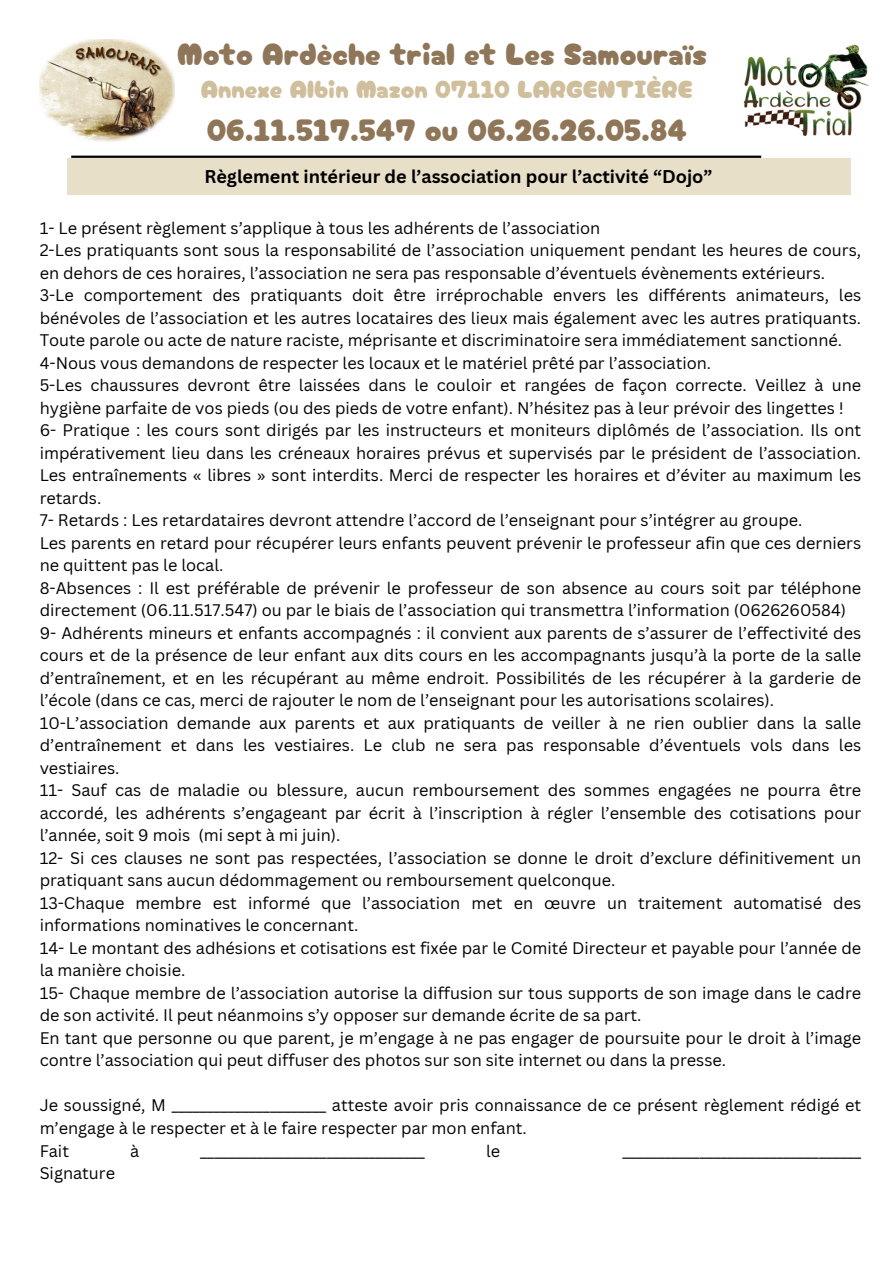
<style>
.page{position:relative;width:894px;height:1264px;background:#fff}
.page>*{position:absolute;margin:0;border:0;box-sizing:border-box;transform-origin:0 0}
.t1{font:30.75px "Cherry Bomb One";color:#8f7659}
.t2{font:24.75px "Cherry Bomb One";color:#cfbf9c}
.t3{font:700 18px "Canva Sans";color:#000}
.t4{font:16.35px/22.5px "Canva Sans";color:#000}
</style>
<div class="page">
<hr style="left:71px;top:156px;width:690px;height:2px;background:#000">
<img style="left:40px;top:39px;width:134px;height:102px">
<div style="left:67px;top:158px;width:782px;height:36px;background:#e8dfc8"></div>
<img style="left:743px;top:44px;width:126px;height:92px">
<p class="t1" style="left:177px;top:29px;width:531px">Moto Ardèche trial et Les Samouraïs</p>
<p class="t2" style="left:201px;top:70px;width:493px">Annexe Albin Mazon 07110 LARGENTIÈRE</p>
<p class="t1" style="left:207px;top:105px;width:481px">06.11.517.547 ou 06.26.26.05.84</p>
<h1 class="t3" style="left:204px;top:163px;width:509px">Règlement intérieur de l’association pour l’activité “Dojo”</h1>
<p class="t4" style="left:40px;top:216px;width:562px">1- Le présent règlement s’applique à tous les adhérents de l’association</p>
<h2 class="t4" style="left:40px;top:238px;width:822px">2-Les pratiquants sont sous la responsabilité de l’association uniquement pendant les heures de cours, en dehors de ces horaires, l’association ne sera pas responsable d’éventuels évènements extérieurs.</h2>
<p class="t4" style="left:40px;top:283px;width:822px;text-align:justify">3-Le comportement des pratiquants doit être irréprochable envers les différents animateurs, les bénévoles de l’association et les autres locataires des lieux mais également avec les autres pratiquants.<br>Toute parole ou acte de nature raciste, méprisante et discriminatoire sera immédiatement sanctionné.</p>
<p class="t4" style="left:40px;top:351px;width:673px">4-Nous vous demandons de respecter les locaux et le matériel prêté par l’association.</p>
<p class="t4" style="left:40px;top:373px;width:822px">5-Les chaussures devront être laissées dans le couloir et rangées de façon correcte. Veillez à une hygiène parfaite de vos pieds (ou des pieds de votre enfant). N’hésitez pas à leur prévoir des lingettes !</p>
<p class="t4" style="left:40px;top:418px;width:822px;text-align:justify">6- Pratique : les cours sont dirigés par les instructeurs et moniteurs diplômés de l’association. Ils ont impérativement lieu dans les créneaux horaires prévus et supervisés par le président de l’association.<br>Les entraînements « libres » sont interdits. Merci de respecter les horaires et d’éviter au maximum les retards.</p>
<p class="t4" style="left:40px;top:508px;width:764px">7- Retards : Les retardataires devront attendre l’accord de l’enseignant pour s’intégrer au groupe.</p>
<p class="t4" style="left:40px;top:531px;width:822px">Les parents en retard pour récupérer leurs enfants peuvent prévenir le professeur afin que ces derniers ne quittent pas le local.</p>
<p class="t4" style="left:40px;top:576px;width:822px">8-Absences : Il est préférable de prévenir le professeur de son absence au cours soit par téléphone directement (06.11.517.547) ou par le biais de l’association qui transmettra l’information (0626260584)</p>
<p class="t4" style="left:40px;top:621px;width:822px;text-align:justify">9- Adhérents mineurs et enfants accompagnés : il convient aux parents de s’assurer de l’effectivité des cours et de la présence de leur enfant aux dits cours en les accompagnants jusqu’à la porte de la salle d’entraînement, et en les récupérant au même endroit. Possibilités de les récupérer à la garderie de l’école (dans ce cas, merci de rajouter le nom de l’enseignant pour les autorisations scolaires).</p>
<p class="t4" style="left:40px;top:711px;width:822px;text-align:justify">10-L’association demande aux parents et aux pratiquants de veiller à ne rien oublier dans la salle d’entraînement et dans les vestiaires. Le club ne sera pas responsable d’éventuels vols dans les vestiaires.</p>
<p class="t4" style="left:40px;top:778px;width:822px;text-align:justify">11- Sauf cas de maladie ou blessure, aucun remboursement des sommes engagées ne pourra être accordé, les adhérents s’engageant par écrit à l’inscription à régler l’ensemble des cotisations pour l’année, soit 9 mois (mi sept à mi juin).</p>
<p class="t4" style="left:40px;top:846px;width:822px">12- Si ces clauses ne sont pas respectées, l’association se donne le droit d’exclure définitivement un pratiquant sans aucun dédommagement ou remboursement quelconque.</p>
<p class="t4" style="left:40px;top:891px;width:822px">13-Chaque membre est informé que l’association met en œuvre un traitement automatisé des informations nominatives le concernant.</p>
<p class="t4" style="left:40px;top:936px;width:822px">14- Le montant des adhésions et cotisations est fixée par le Comité Directeur et payable pour l’année de la manière choisie.</p>
<p class="t4" style="left:40px;top:981px;width:822px">15- Chaque membre de l’association autorise la diffusion sur tous supports de son image dans le cadre de son activité. Il peut néanmoins s’y opposer sur demande écrite de sa part.</p>
<p class="t4" style="left:40px;top:1026px;width:822px">En tant que personne ou que parent, je m’engage à ne pas engager de poursuite pour le droit à l’image contre l’association qui peut diffuser des photos sur son site internet ou dans la presse.</p>
<p class="t4" style="left:40px;top:1093px;width:822px">Je soussigné, M ______________________ atteste avoir pris connaissance de ce présent règlement rédigé et m’engage à le respecter et à le faire respecter par mon enfant.</p>
<p class="t4" style="left:40px;top:1138px;width:31px">Fait</p>
<p class="t4" style="left:130px;top:1138px;width:11px">à</p>
<p class="t4" style="left:200px;top:1138px;width:226px">________________________________</p>
<p class="t4" style="left:486px;top:1138px;width:16px">le</p>
<p class="t4" style="left:622px;top:1138px;width:240px">__________________________________</p>
<p class="t4" style="left:40px;top:1161px;width:77px">Signature</p>
</div>
